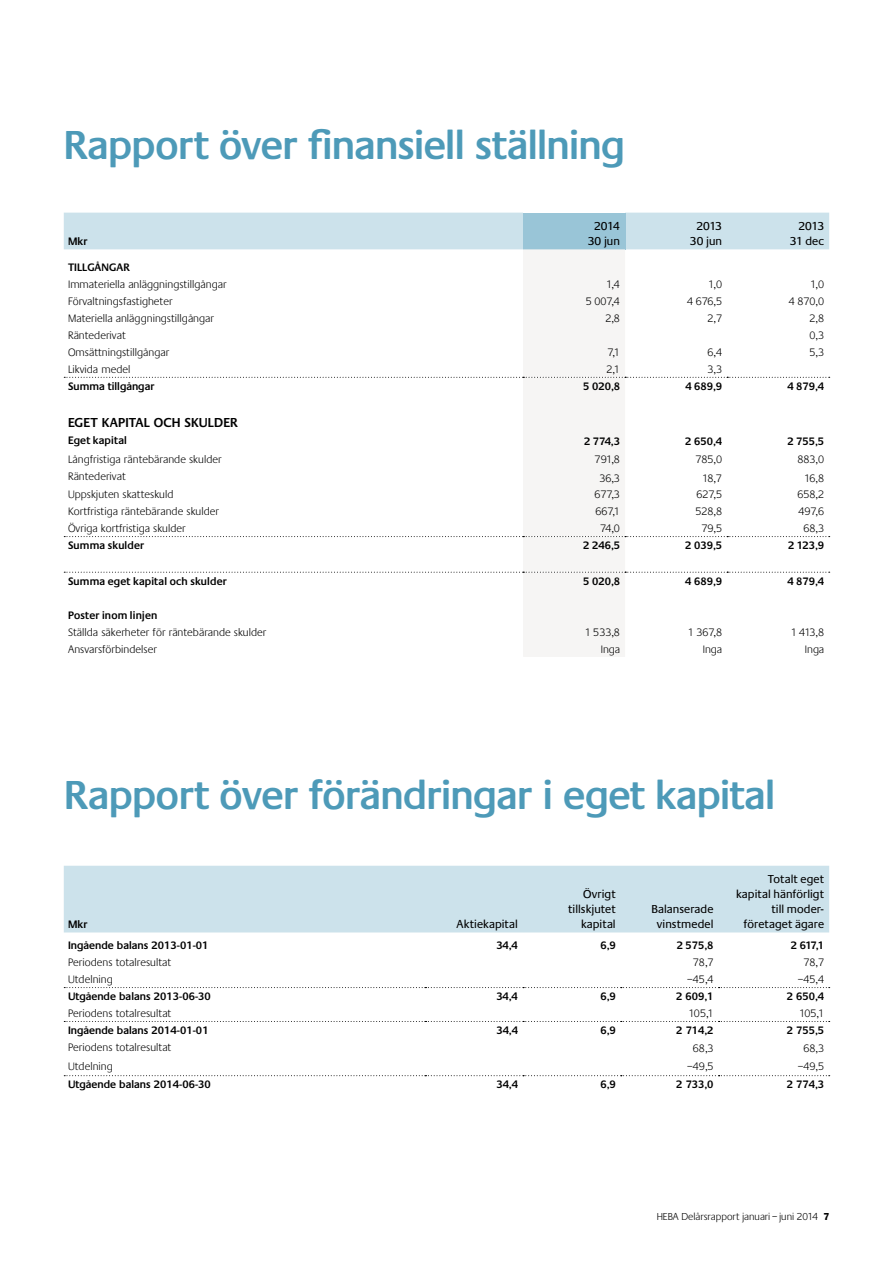
<style>
.page{position:relative;width:893px;height:1263px;background:#fff}
.page>*{position:absolute;margin:0;border:0;box-sizing:border-box;transform-origin:0 0}
.t1{font:600 42px "Praxis";letter-spacing:-.01em;color:#4d9ab8}
.t2{font:600 13.5px "Praxis";color:#000}
.t3{font:12px/15px "Praxis";letter-spacing:.01em;color:#000;text-align:center}
.t4{font:12px/15px "Praxis";letter-spacing:-.02em;color:#000;text-align:right}
.t5{font:300 11.25px "Praxis";letter-spacing:.005em;color:#000}
.t6{font:600 11.25px "Praxis";letter-spacing:.005em;color:#000}
.t7{font:300 10.5px "Praxis";color:#000}
.s1{font-weight:700}
</style>
<div class="page">
<svg style="left:64px;top:213px;width:766px;height:444px"></svg>
<div style="left:64px;top:866px;width:765px;height:66px;background:#cce2eb"></div>
<svg style="left:64px;top:987px;width:766px;height:1px"></svg>
<svg style="left:64px;top:1075px;width:766px;height:1px"></svg>
<svg style="left:64px;top:1021px;width:766px;height:1px"></svg>
<h1 class="t1" style="left:64px;top:122px;width:562px">Rapport över finansiell ställning</h1>
<p class="t6" style="left:68px;top:235px;width:21px">Mkr</p>
<p class="t3" style="left:588px;top:219px;width:34px">2014<br>30 jun</p>
<p class="t3" style="left:690px;top:219px;width:34px">2013<br>30 jun</p>
<p class="t4" style="left:790px;top:219px;width:36px">2013<br>31 dec</p>
<p class="t6" style="left:68px;top:261px;width:49px">tillgångar</p>
<p class="t5" style="left:68px;top:279px;width:160px">Immateriella anläggningstillgångar</p>
<p class="t5" style="left:606px;top:279px;width:15px">1,4</p>
<p class="t5" style="left:708px;top:279px;width:15px">1,0</p>
<p class="t5" style="left:810px;top:279px;width:15px">1,0</p>
<p class="t5" style="left:68px;top:296px;width:106px">Förvaltningsfastigheter</p>
<p class="t5" style="left:586px;top:296px;width:36px">5 007,4</p>
<p class="t5" style="left:687px;top:296px;width:36px">4 676,5</p>
<p class="t5" style="left:789px;top:296px;width:37px">4 870,0</p>
<p class="t5" style="left:68px;top:313px;width:148px">Materiella anläggningstillgångar</p>
<p class="t5" style="left:605px;top:313px;width:16px">2,8</p>
<p class="t5" style="left:707px;top:313px;width:16px">2,7</p>
<p class="t5" style="left:809px;top:313px;width:16px">2,8</p>
<p class="t5" style="left:68px;top:329px;width:59px">Räntederivat</p>
<p class="t5" style="left:809px;top:329px;width:16px">0,3</p>
<p class="t5" style="left:68px;top:346px;width:103px">Omsättningstillgångar</p>
<p class="t5" style="left:607px;top:346px;width:14px">7,1</p>
<p class="t5" style="left:707px;top:346px;width:16px">6,4</p>
<p class="t5" style="left:809px;top:346px;width:16px">5,3</p>
<p class="t5" style="left:68px;top:363px;width:64px">Likvida medel</p>
<p class="t5" style="left:606px;top:363px;width:15px">2,1</p>
<p class="t5" style="left:707px;top:363px;width:16px">3,3</p>
<p class="t6" style="left:68px;top:380px;width:88px">Summa tillgångar</p>
<p class="t6" style="left:583px;top:380px;width:38px">5 020,8</p>
<p class="t6" style="left:685px;top:380px;width:38px">4 689,9</p>
<p class="t6" style="left:787px;top:380px;width:38px">4 879,4</p>
<p class="t2" style="left:68px;top:415px;width:9px">egetkap</p>
<p class="t2" style="left:125px;top:415px;width:12px">italo</p>
<p class="t2" style="left:163px;top:415px;width:17px">chskulder</p>
<p class="t6" style="left:68px;top:434px;width:60px">Eget kapital</p>
<p class="t6" style="left:584px;top:435px;width:37px">2 774,3</p>
<p class="t6" style="left:685px;top:435px;width:38px">2 650,4</p>
<p class="t6" style="left:787px;top:435px;width:38px">2 755,5</p>
<p class="t5" style="left:68px;top:453px;width:155px">Långfristiga räntebärande skulder</p>
<p class="t5" style="left:595px;top:453px;width:27px">791,8</p>
<p class="t5" style="left:695px;top:453px;width:28px">785,0</p>
<p class="t5" style="left:797px;top:453px;width:28px">883,0</p>
<p class="t5" style="left:68px;top:470px;width:59px">Räntederivat</p>
<p class="t5" style="left:599px;top:472px;width:22px">36,3</p>
<p class="t5" style="left:702px;top:472px;width:21px">18,7</p>
<p class="t5" style="left:804px;top:472px;width:21px">16,8</p>
<p class="t5" style="left:68px;top:489px;width:107px">Uppskjuten skatteskuld</p>
<p class="t5" style="left:594px;top:489px;width:27px">677,3</p>
<p class="t5" style="left:696px;top:489px;width:27px">627,5</p>
<p class="t5" style="left:797px;top:489px;width:28px">658,2</p>
<p class="t5" style="left:68px;top:506px;width:152px">Kortfristiga räntebärande skulder</p>
<p class="t5" style="left:595px;top:506px;width:26px">667,1</p>
<p class="t5" style="left:695px;top:506px;width:28px">528,8</p>
<p class="t5" style="left:798px;top:506px;width:27px">497,6</p>
<p class="t5" style="left:68px;top:523px;width:119px">Övriga kortfristiga skulder</p>
<p class="t5" style="left:600px;top:523px;width:21px">74,0</p>
<p class="t5" style="left:701px;top:523px;width:22px">79,5</p>
<p class="t5" style="left:803px;top:523px;width:22px">68,3</p>
<p class="t6" style="left:68px;top:539px;width:78px">Summa skulder</p>
<p class="t6" style="left:583px;top:539px;width:38px">2 246,5</p>
<p class="t6" style="left:685px;top:539px;width:38px">2 039,5</p>
<p class="t6" style="left:788px;top:539px;width:37px">2 123,9</p>
<p class="t6" style="left:68px;top:575px;width:160px">Summa eget kapital och skulder</p>
<p class="t6" style="left:583px;top:575px;width:38px">5 020,8</p>
<p class="t6" style="left:685px;top:575px;width:38px">4 689,9</p>
<p class="t6" style="left:787px;top:575px;width:38px">4 879,4</p>
<p class="t6" style="left:68px;top:609px;width:91px">Poster inom linjen</p>
<p class="t5" style="left:68px;top:626px;width:200px">Ställda säkerheter för räntebärande skulder</p>
<p class="t5" style="left:585px;top:626px;width:37px">1 533,8</p>
<p class="t5" style="left:688px;top:626px;width:36px">1 367,8</p>
<p class="t5" style="left:791px;top:626px;width:35px">1 413,8</p>
<p class="t5" style="left:68px;top:643px;width:90px">Ansvarsförbindelser</p>
<p class="t5" style="left:601px;top:643px;width:21px">Inga</p>
<p class="t5" style="left:703px;top:643px;width:21px">Inga</p>
<p class="t5" style="left:805px;top:643px;width:21px">Inga</p>
<h1 class="t1" style="left:64px;top:771px;width:712px">Rapport över förändringar i eget kapital</h1>
<p class="t6" style="left:68px;top:918px;width:21px">Mkr</p>
<p class="t3" style="left:457px;top:917px;width:63px">Aktiekapital</p>
<p class="t3" style="left:568px;top:887px;width:49px;text-align:right">Övrigt tillskjutet kapital</p>
<p class="t3" style="left:651px;top:902px;width:64px">Balanserade vinstmedel</p>
<p class="t3" style="left:736px;top:872px;width:89px;text-align:right">Totalt eget kapital hänförligt till moder&shy;företaget ägare</p>
<p class="t6" style="left:68px;top:939px;width:142px">Ingående balans 2013-01-01</p>
<p class="t6" style="left:496px;top:939px;width:23px">34,4</p>
<p class="t6" style="left:600px;top:939px;width:17px">6,9</p>
<p class="t6" style="left:677px;top:939px;width:38px">2 575,8</p>
<p class="t6" style="left:791px;top:939px;width:35px">2 617,1</p>
<p class="t5" style="left:68px;top:957px;width:105px">Periodens totalresultat</p>
<p class="t5" style="left:693px;top:957px;width:22px">78,7</p>
<p class="t5" style="left:803px;top:957px;width:22px">78,7</p>
<p class="t5" style="left:68px;top:974px;width:46px">Utdelning</p>
<p class="t5" style="left:687px;top:974px;width:28px">–45,4</p>
<p class="t5" style="left:798px;top:974px;width:28px">–45,4</p>
<p class="t6" style="left:68px;top:990px;width:144px">Utgående balans 2013-06-30</p>
<p class="t6" style="left:496px;top:990px;width:23px">34,4</p>
<p class="t6" style="left:600px;top:990px;width:17px">6,9</p>
<p class="t6" style="left:676px;top:990px;width:39px">2 609,1</p>
<p class="t6" style="left:787px;top:990px;width:39px">2 650,4</p>
<p class="t5" style="left:68px;top:1007px;width:105px">Periodens totalresultat</p>
<p class="t5" style="left:689px;top:1007px;width:26px">105,1</p>
<p class="t5" style="left:799px;top:1007px;width:26px">105,1</p>
<p class="t6" style="left:68px;top:1024px;width:142px">Ingående balans 2014-01-01</p>
<p class="t6" style="left:496px;top:1024px;width:23px">34,4</p>
<p class="t6" style="left:600px;top:1024px;width:17px">6,9</p>
<p class="t6" style="left:676px;top:1024px;width:39px">2 714,2</p>
<p class="t6" style="left:787px;top:1024px;width:39px">2 755,5</p>
<p class="t5" style="left:68px;top:1041px;width:105px">Periodens totalresultat</p>
<p class="t5" style="left:693px;top:1042px;width:22px">68,3</p>
<p class="t5" style="left:803px;top:1042px;width:22px">68,3</p>
<p class="t5" style="left:68px;top:1060px;width:46px">Utdelning</p>
<p class="t5" style="left:687px;top:1060px;width:28px">–49,5</p>
<p class="t5" style="left:798px;top:1060px;width:28px">–49,5</p>
<p class="t6" style="left:68px;top:1078px;width:144px">Utgående balans 2014-06-30</p>
<p class="t6" style="left:496px;top:1078px;width:23px">34,4</p>
<p class="t6" style="left:600px;top:1078px;width:17px">6,9</p>
<p class="t6" style="left:676px;top:1078px;width:39px">2 733,0</p>
<p class="t6" style="left:787px;top:1078px;width:39px">2 774,3</p>
<p class="t7" style="left:657px;top:1211px;width:174px">HEBA Delårsrapport januari – juni 2014 <span class="s1">7</span></p>
</div>
